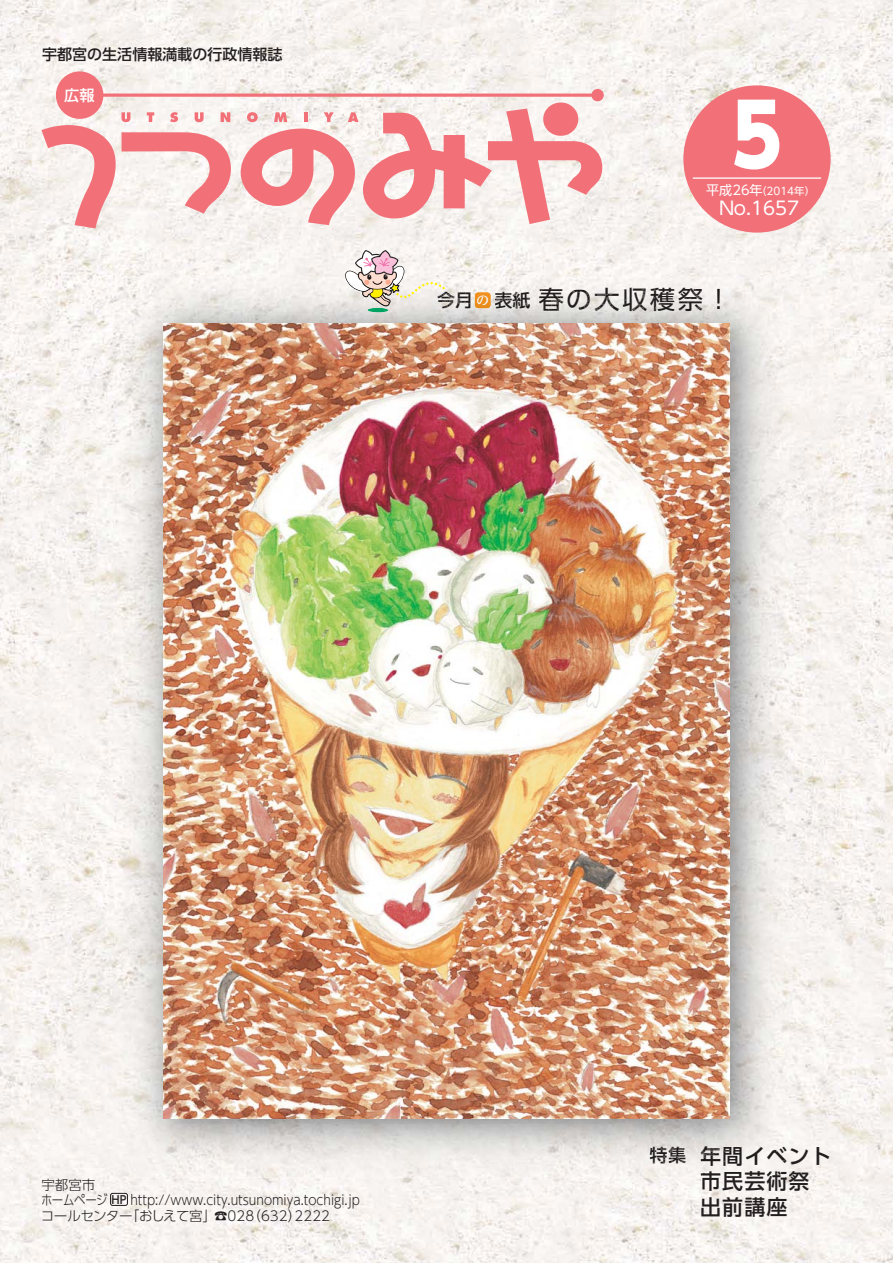
<style>
.page{position:relative;width:893px;height:1263px;background:#fff}
.page>*{position:absolute;margin:0;border:0;box-sizing:border-box;transform-origin:0 0}
.t1{font:84.9px "UD Shin Go Pro Heavy 90 pv RKSJ H";color:#fff;scale:.9 1}
.t2{font:21px/25.2px "UD Shin Go Pro Medium 90 pv RKSJ H";letter-spacing:.05em;color:#231f20}
.t3{font:18.3px "UD Shin Go Pro Regular 90 pv RKSJ H";color:#fff}
.t4{font:18px "UD Shin Go Pro Medium 90 pv RKSJ H";color:#211d1d}
.t5{font:18px "UD Shin Go Pro Medium 90 pv RKSJ H";color:#1f1b1a}
.t6{font:15.15px "UD Shin Go Pro Medium 90 pv RKSJ H";color:#fff}
.t7{font:15px "UD Shin Go Pro Medium 90 pv RKSJ H";color:#231f20}
.t8{font:13.5px/14.5px "UD Shin Go Pro Light 90 pv RKSJ H";color:#231f20}
.t9{font:13.5px "UD Shin Go Pro Light 90 pv RKSJ H";letter-spacing:-.02em;color:#231f20}
.t10{font:11.25px "UD Shin Go Pro Medium 90 pv RKSJ H";color:#231f20}
.t11{font:10.5px "UD Shin Go Pro Regular 90 pv RKSJ H";color:#fff}
.s1{font-size:13.05px}
.s2{font-family:"UD Reimin Pro Bold 90 pv RKSJ H";font-size:13.2px;color:#f5f6f6}
.s3{font-family:"UD Shin Go Pro Regular 90 pv RKSJ H";font-size:25.5px}
.s4{font-family:"UD Shin Go Pro Regular 90 pv RKSJ H";font-size:25.5px;color:#201c1d}
.s5{font-family:"UD Shin Go Pro Regular 90 pv RKSJ H";font-size:25.5px;color:#1f1b1b}
.s6{font-family:"UD Shin Go Pro Regular 90 pv RKSJ H";font-size:25.5px;color:#201d1d}
.s7{color:#1d1819}
.s8{font-size:21px;color:#1f1b1b}
.s9{font-size:21px;color:#201c1d}
.s10{font-size:21px;color:#201d1d}
.s11{font-size:21px;color:#201c1c}
.s12{color:#211d1d}
.s13{color:#201d1d}
</style>
<div class="page">
<img style="left:0;top:0;width:892px;height:1263px">
<div style="left:110px;top:1193px;width:18px;height:13px;border:1px solid #231f20;border-radius:2px"></div>
<div style="left:683px;top:85px;width:147px;height:148px;background:#f27179;border-radius:50%"></div>
<hr style="left:692px;top:177px;width:129px;height:2px;background:#fff">
<svg style="left:41px;top:71px;width:562px;height:157px"></svg>
<img style="left:118px;top:277px;width:670px;height:900px">
<img style="left:368px;top:308px;width:20px;height:4px">
<svg style="left:345px;top:250px;width:100px;height:57px"></svg>
<img style="left:475px;top:292px;width:15px;height:16px">
<img style="left:649px;top:1146px;width:37px;height:17px">
<img style="left:700px;top:1146px;width:88px;height:20px">
<img style="left:700px;top:1171px;width:88px;height:6px">
<img style="left:437px;top:292px;width:33px;height:16px">
<img style="left:495px;top:292px;width:35px;height:17px">
<svg style="left:477px;top:296px;width:11px;height:9px"></svg>
<img style="left:539px;top:288px;width:180px;height:23px">
<img style="left:163px;top:323px;width:566px;height:795px">
<p class="t7" style="left:42px;top:49px;width:242px">宇都宮の生活情報満載の行政情報誌</p>
<p class="t6" style="left:64px;top:89px;width:32px">広報</p>
<h1 class="t1" style="left:731px;top:104px;width:58px">5</h1>
<p class="t11" style="left:706px;top:187px;width:110px"><span class="s1">平成26年</span>（2014年）</p>
<h3 class="t3" style="left:719px;top:201px;width:82px">No.1657</h3>
<h3 class="t4" style="left:437px;top:293px;width:295px">今月<span class="s2">の</span>表紙<span class="s3">春</span><span class="s4">の</span><span class="s5">大</span><span class="s3">収</span><span class="s6">穫</span><span class="s4">祭</span><span class="s6">！</span></h3>
<p class="t8" style="left:41px;top:1180px;width:320px">宇都宮市<br>ホームページ　　http://www.city.utsunomiya.tochigi.jp</p>
<p class="t9" style="left:41px;top:1211px;width:291px">コールセンター「おしえて宮」☎028（632）2222</p>
<p class="t10" style="left:111px;top:1195px;width:16px">HP</p>
<h3 class="t5" style="left:649px;top:1148px;width:139px">特<span class="s7">集</span> <span class="s8">年</span><span class="s9">間</span><span class="s10">イ</span><span class="s11">ベ</span></h3>
<h2 class="t2" style="left:700px;top:1147px;width:133px;text-indent:88px">ント<span class="s12">市</span><span class="s13">民</span><span class="s12">芸</span><span class="s13">術</span>祭出前講座</h2>
</div>
